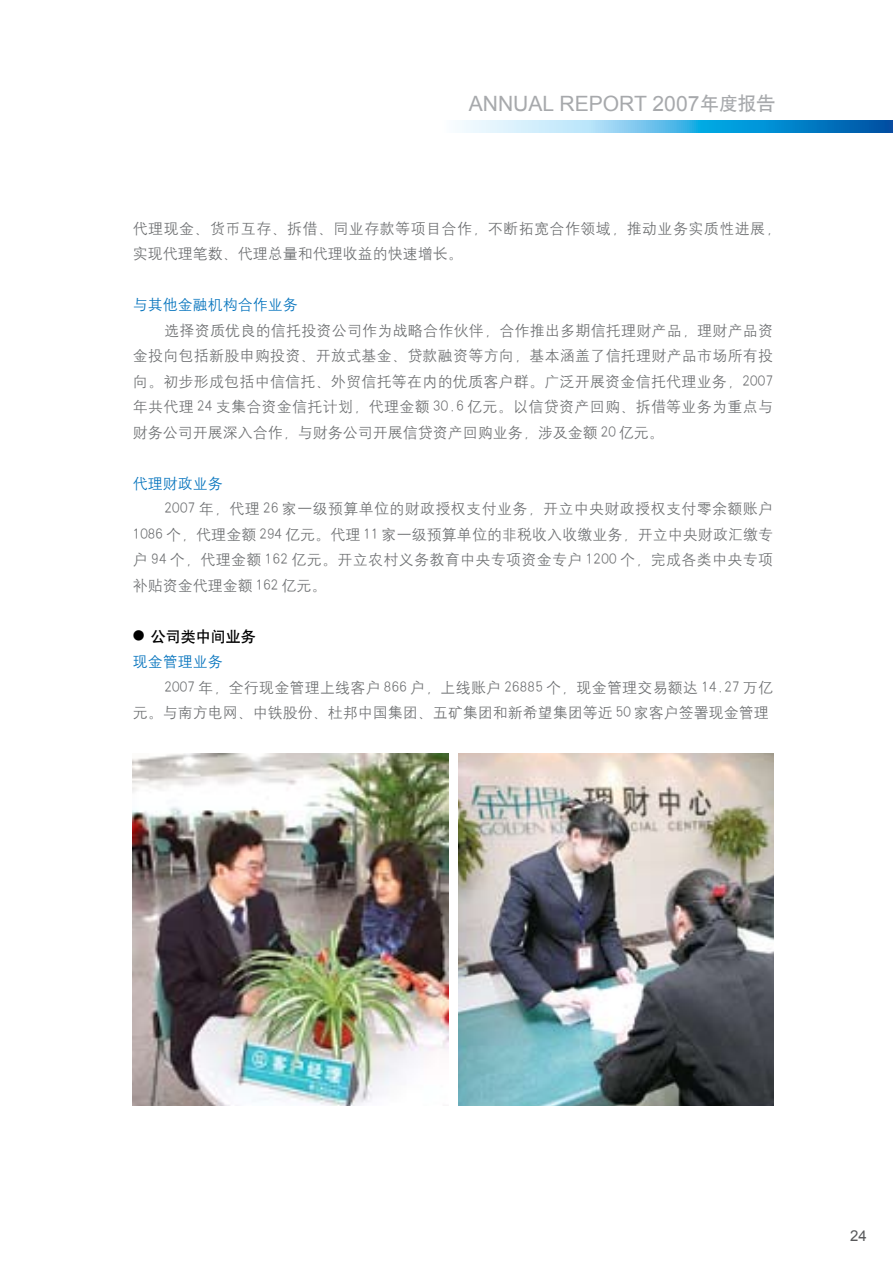
<style>
.page{position:relative;width:893px;height:1263px;background:#fff}
.page>*{position:absolute;margin:0;border:0;box-sizing:border-box;transform-origin:0 0}
.t1{font:21.15px "Arial";color:#a7a9ac}
.t2{font:15px/25.5px "HY Zhong Deng Xian J";letter-spacing:.015em;color:#6d6f71;text-align:justify}
.t3{font:15px "HY Zhong Deng Xian J";color:#0071bc}
.t4{font:15px "HY Zhong Hei J";color:#000}
.t5{font:15px "Arial";color:#58595b}
.s1{font-family:"HY Zhong Hei J";font-size:18.75px}
.s2{font-size:12px}
</style>
<div class="page">
<svg style="left:460px;top:120px;width:433px;height:12px;background:#5cb3e0"></svg>
<img style="left:133px;top:754px;width:315px;height:351px">
<img style="left:459px;top:754px;width:315px;height:351px">
<h1 class="t1" style="left:469px;top:91px;width:308px">ANNUAL REPORT 2007<span class="s1">年度报告</span></h1>
<p class="t2" style="left:133px;top:215px;width:649px">代理现金、货币互存、拆借、同业存款等项目合作，不断拓宽合作领域，推动业务实质性进展，实现代理笔数、代理总量和代理收益的快速增长。</p>
<p class="t3" style="left:133px;top:297px;width:166px">与其他金融机构合作业务</p>
<p class="t2" style="left:133px;top:317px;width:642px;text-indent:32px">选择资质优良的信托投资公司作为战略合作伙伴，合作推出多期信托理财产品，理财产品资金投向包括新股申购投资、开放式基金、贷款融资等方向，基本涵盖了信托理财产品市场所有投向。初步形成包括中信信托、外贸信托等在内的优质客户群。广泛开展资金信托代理业务，2007年共代理 24 支集合资金信托计划，代理金额 30.6 亿元。以信贷资产回购、拆借等业务为重点与财务公司开展深入合作，与财务公司开展信贷资产回购业务，涉及金额 20 亿元。</p>
<p class="t3" style="left:133px;top:476px;width:91px">代理财政业务</p>
<p class="t2" style="left:133px;top:496px;width:642px;text-indent:32px">2007 年，代理 26 家一级预算单位的财政授权支付业务，开立中央财政授权支付零余额账户1086 个，代理金额 294 亿元。代理 11 家一级预算单位的非税收入收缴业务，开立中央财政汇缴专户 94 个，代理金额 162 亿元。开立农村义务教育中央专项资金专户 1200 个，完成各类中央专项补贴资金代理金额 162 亿元。</p>
<p class="t4" style="left:133px;top:629px;width:124px"><span class="s2">●</span> 公司类中间业务</p>
<p class="t3" style="left:133px;top:654px;width:91px">现金管理业务</p>
<p class="t2" style="left:133px;top:674px;width:642px;text-align:right">2007 年，全行现金管理上线客户 866 户，上线账户 26885 个，现金管理交易额达 14.27 万亿<br>元。与南方电网、中铁股份、杜邦中国集团、五矿集团和新希望集团等近 50 家客户签署现金管理</p>
<p class="t5" style="left:850px;top:1227px;width:18px">24</p>
</div>
